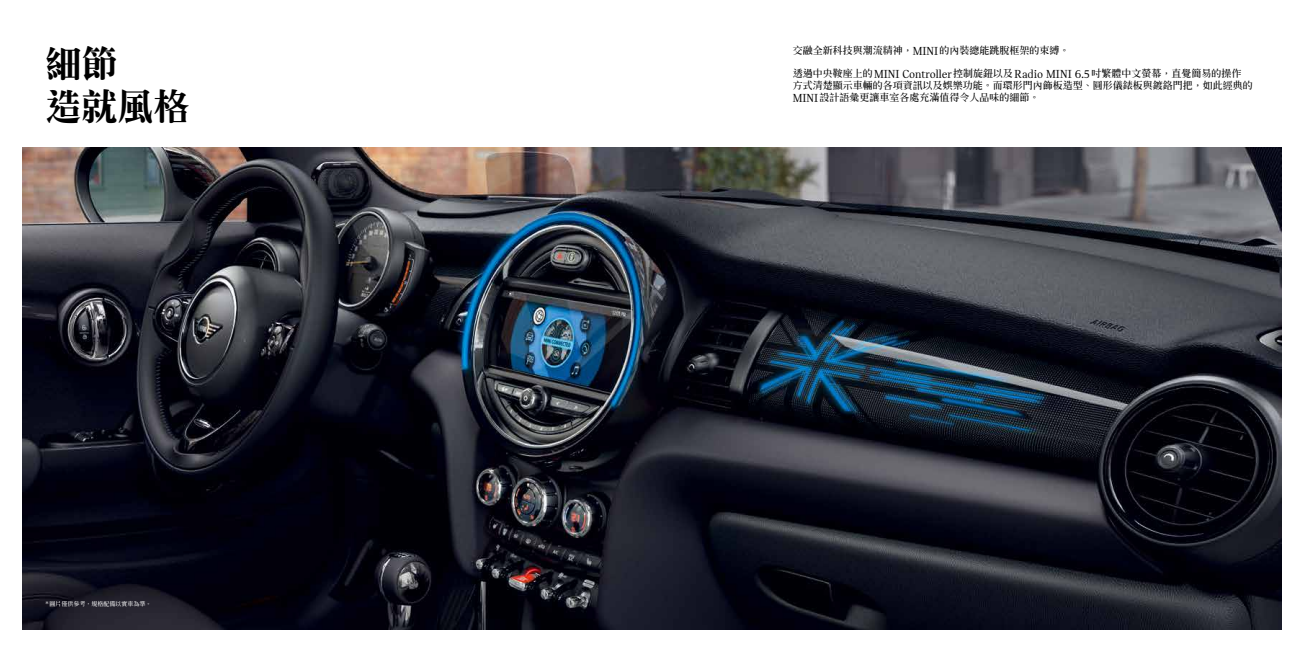
<style>
.page{position:relative;width:1304px;height:652px;background:#fff}
.page>*{position:absolute;margin:0;border:0;box-sizing:border-box;transform-origin:0 0}
.t1{font:800 36px/43.2px "AR Std Song B5";color:#000}
.t2{font:700 10px/12px "AR Std Song B5";color:#000}
.t3{font:700 6px "AR Std Song B5";color:#fff}
.s1{font-family:"MINI Serif";font-weight:400;font-size:12px}
.s2{font-family:"MINI Serif";font-weight:400;font-size:7.2px}
</style>
<div class="page">
<img style="left:23px;top:147px;width:1258px;height:482px">
<h1 class="t1" style="left:45px;top:42px;width:146px">細節<br>造就風格</h1>
<p class="t2" style="left:793px;top:44px;width:278px">交融全新科技與潮流精神，<span class="s1">MINI</span>的內裝總能跳脫框架的束縛。</p>
<p class="t2" style="left:793px;top:68px;width:461px">透過中央鞍座上的<span class="s1">MINI Controller</span>控制旋鈕以及<span class="s1">Radio MINI 6.5</span>吋繁體中文螢幕，直覺簡易的操作方式清楚顯示車輛的各項資訊以及娛樂功能。而環形門內飾板造型、圓形儀錶板與鍍鉻門把，如此經典的<br><span class="s1">MINI</span>設計語彙更讓車室各處充滿值得令人品味的細節。</p>
<p class="t3" style="left:45px;top:601px;width:108px"><span class="s2">*</span>圖片僅供參考，規格配備以實車為準。</p>
</div>
